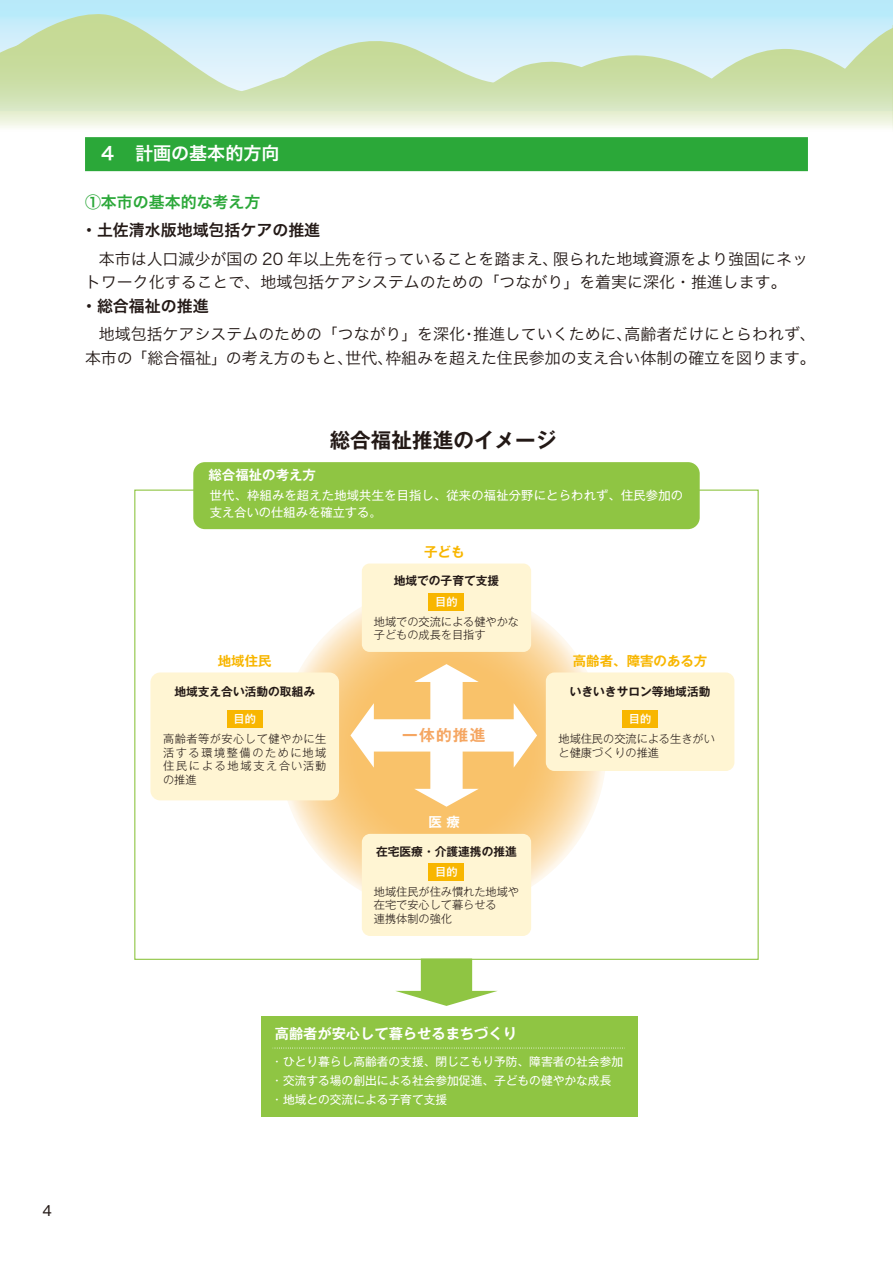
<style>
.page{position:relative;width:893px;height:1263px;background:#fff}
.page>*{position:absolute;margin:0;border:0;box-sizing:border-box;transform-origin:0 0}
.t1{font:700 20.55px "Gothic MB101 Pro De";color:#231916}
.t2{font:18px "Hira Kaku Std W6";color:#fff}
.t3{font:15.9px/23.4px "Hira Kaku Std W3";color:#231916}
.t4{font:15.9px "Hira Kaku Std W6";color:#231916}
.t5{font:15.9px "Hira Kaku Std W6";color:#2ba839}
.t6{font:700 15.6px "Gothic MB101 Pro De";letter-spacing:.08em;color:#f5a662}
.t7{font:700 14.25px "Gothic MB101 Pro De";color:#fff}
.t8{font:13.8px "Gothic MB101 Pro";color:#231916}
.t9{font:700 13.5px "Gothic MB101 Pro De";color:#f8b600}
.t10{font:700 13.5px "Gothic MB101 Pro De";color:#fff}
.t11{font:12.3px/17px "Gothic MB101 Pro";letter-spacing:.015em;color:#fff}
.t12{font:11.7px/19px "Gothic MB101 Pro";color:#fff}
.t13{font:700 11.7px "Gothic MB101 Pro De";color:#231916}
.t14{font:300 11.25px/13.5px "Gothic MB101 Pro";color:#231916}
.t15{font:500 11.25px "Gothic MB101 Pro";color:#fff}
</style>
<div class="page">
<div style="left:0;top:0;width:893px;height:111px;background:#b8eafa"></div>
<svg style="left:0;top:14px;width:893px;height:17px;fill:#c5ecfa"></svg>
<svg style="left:0;top:31px;width:893px;height:98px"></svg>
<div style="left:85px;top:137px;width:723px;height:34px;background:#2ba839"></div>
<svg style="left:279px;top:585px;width:328px;height:328px"></svg>
<div style="left:150px;top:672px;width:189px;height:128px;background:#fff5d3;border-radius:10px"></div>
<div style="left:362px;top:563px;width:169px;height:89px;background:#fff5d3;border-radius:8px"></div>
<div style="left:261px;top:1016px;width:377px;height:101px;background:#8fc543"></div>
<svg style="left:395px;top:960px;width:103px;height:46px"></svg>
<svg style="left:350px;top:664px;width:187px;height:143px"></svg>
<div style="left:429px;top:593px;width:35px;height:17px;background:#f8b600"></div>
<div style="left:227px;top:710px;width:35px;height:17px;background:#f8b600"></div>
<div style="left:362px;top:834px;width:169px;height:102px;background:#fff5d3;border-radius:8px"></div>
<div style="left:429px;top:863px;width:35px;height:17px;background:#f8b600"></div>
<div style="left:546px;top:672px;width:188px;height:99px;background:#fff5d3;border-radius:9px"></div>
<div style="left:622px;top:710px;width:36px;height:17px;background:#f8b600"></div>
<svg style="left:274px;top:1047px;width:351px;height:1px"></svg>
<div style="left:193px;top:462px;width:507px;height:67px;background:#8fc543;border-radius:12px"></div>
<p class="t2" style="left:99px;top:140px;width:182px">４　計画の基本的方向</p>
<p class="t5" style="left:85px;top:189px;width:177px">①本市の基本的な考え方</p>
<p class="t4" style="left:81px;top:218px;width:241px">・土佐清水版地域包括ケアの推進</p>
<p class="t3" style="left:85px;top:247px;width:724px;text-indent:14px">本市は人口減少が国の 20 年以上先を行っていることを踏まえ、限られた地域資源をより強固にネットワーク化することで、地域包括ケアシステムのための「つながり」を着実に深化・推進します。</p>
<p class="t4" style="left:81px;top:293px;width:129px">・総合福祉の推進</p>
<p class="t3" style="left:85px;top:323px;width:732px;text-align:right">地域包括ケアシステムのための「つながり」を深化・推進していくために、高齢者だけにとらわれず、本市の「総合福祉」の考え方のもと、世代、枠組みを超えた住民参加の支え合い体制の確立を図ります。</p>
<p class="t1" style="left:330px;top:423px;width:228px">総合福祉推進のイメージ</p>
<p class="t10" style="left:208px;top:464px;width:109px">総合福祉の考え方</p>
<p class="t11" style="left:210px;top:485px;width:475px">世代、枠組みを超えた地域共生を目指し、従来の福祉分野にとらわれず、住民参加の支え合いの仕組みを確立する。</p>
<p class="t9" style="left:424px;top:541px;width:42px">子ども</p>
<p class="t13" style="left:394px;top:571px;width:107px">地域での子育て支援</p>
<p class="t15" style="left:435px;top:592px;width:24px">目的</p>
<p class="t9" style="left:218px;top:649px;width:55px">地域住民</p>
<p class="t13" style="left:174px;top:682px;width:142px">地域支え合い活動の取組み</p>
<p class="t15" style="left:234px;top:709px;width:24px">目的</p>
<p class="t14" style="left:163px;top:731px;width:165px;text-align:justify">高齢者等が安心して健やかに生活する環境整備のために地域住民による地域支え合い活動の推進</p>
<p class="t14" style="left:374px;top:613px;width:147px">地域での交流による健やかな子どもの成長を目指す</p>
<p class="t6" style="left:402px;top:722px;width:85px">一体的推進</p>
<p class="t10" style="left:429px;top:811px;width:33px">医 療</p>
<p class="t13" style="left:376px;top:841px;width:142px">在宅医療・介護連携の推進</p>
<p class="t15" style="left:435px;top:862px;width:24px">目的</p>
<p class="t14" style="left:374px;top:883px;width:147px">地域住民が住み慣れた地域や在宅で安心して暮らせる<br>連携体制の強化</p>
<p class="t9" style="left:573px;top:649px;width:136px">高齢者、障害のある方</p>
<p class="t13" style="left:570px;top:682px;width:142px">いきいきサロン等地域活動</p>
<p class="t15" style="left:629px;top:709px;width:24px">目的</p>
<p class="t14" style="left:558px;top:731px;width:158px">地域住民の交流による生きがいと健康づくりの推進</p>
<p class="t8" style="left:43px;top:1199px;width:11px">4</p>
<p class="t7" style="left:275px;top:1021px;width:244px">高齢者が安心して暮らせるまちづくり</p>
<p class="t12" style="left:271px;top:1050px;width:353px">・ひとり暮らし高齢者の支援、閉じこもり予防、障害者の社会参加・交流する場の創出による社会参加促進、子どもの健やかな成長・地域との交流による子育て支援</p>
</div>
